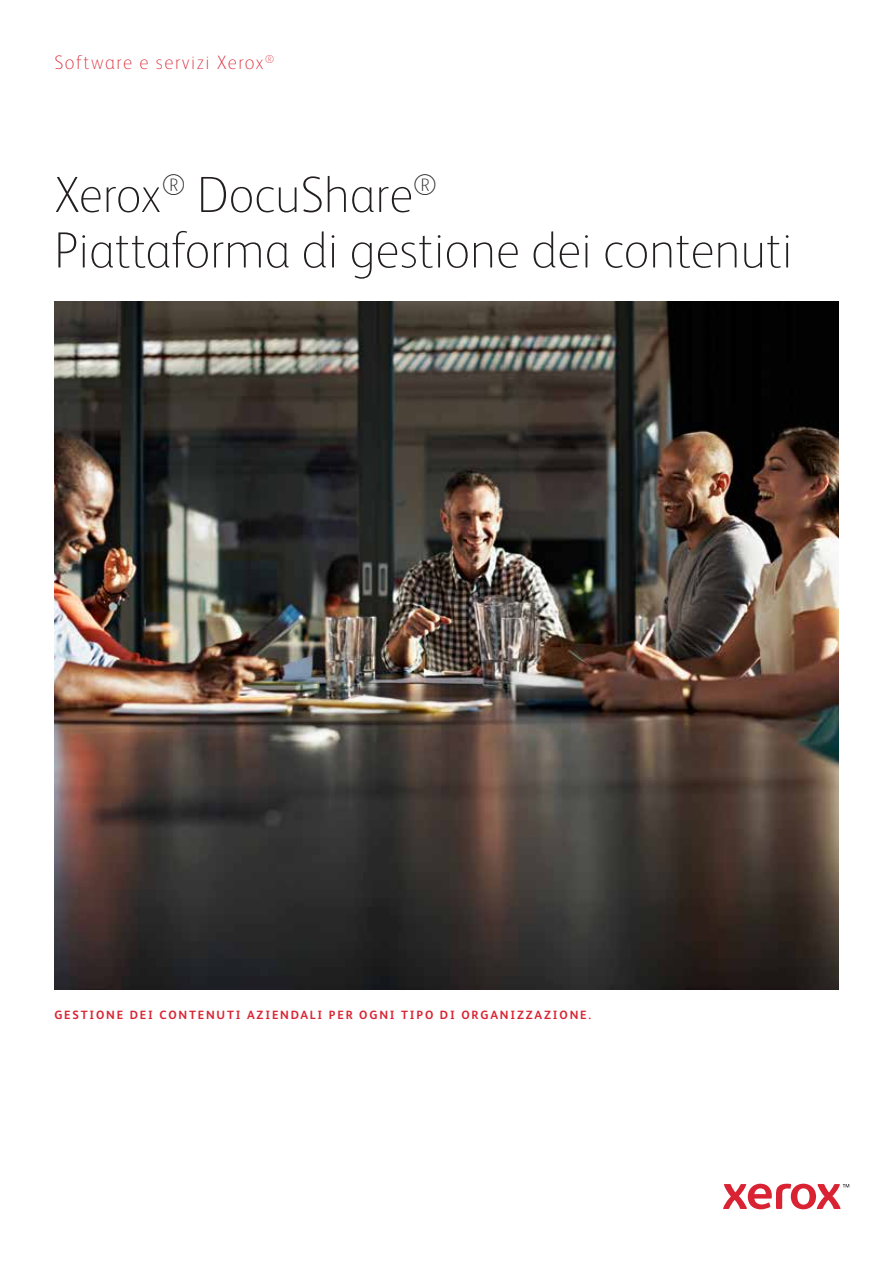
<style>
.page{position:relative;width:893px;height:1263px;background:#fff}
.page>*{position:absolute;margin:0;border:0;box-sizing:border-box;transform-origin:0 0}
.t1{font:100 51px/55.5px "Xerox Sans";color:#231f20}
.t2{font:100 19.5px "Xerox Sans";letter-spacing:.075em;color:#d92432}
.t3{font:700 12px "Xerox Sans";letter-spacing:.15em;color:#d92432}
</style>
<div class="page">
<svg style="left:723px;top:1184px;width:126px;height:25px"></svg>
<img style="left:54px;top:301px;width:785px;height:688px">
<h2 class="t2" style="left:54px;top:50px;width:222px">Software e servizi Xerox<sup>®</sup></h2>
<h1 class="t1" style="left:54px;top:164px;width:740px">Xerox<sup>®</sup> DocuShare<sup>®<br></sup>Piattaforma di gestione dei contenuti</h1>
<p class="t3" style="left:54px;top:1006px;width:538px">GESTIONE DEI CONTENUTI AZIENDALI PER OGNI TIPO DI ORGANIZZAZIONE.</p>
</div>
